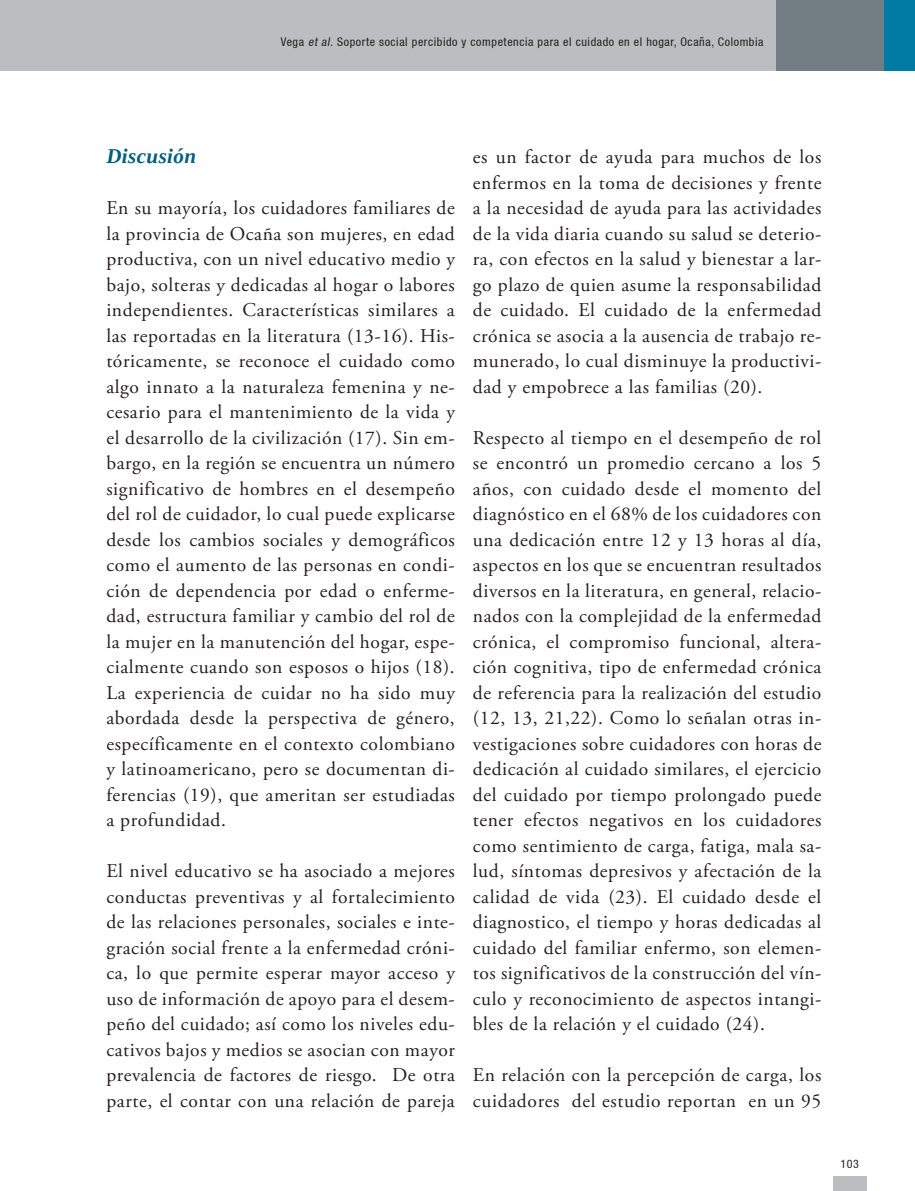
<style>
.page{position:relative;width:915px;height:1191px;background:#fff}
.page>*{position:absolute;margin:0;border:0;box-sizing:border-box;transform-origin:0 0}
.t1{font:italic 700 21px "Liberation Serif";letter-spacing:.02em;color:#005f80}
.t2{font:19.5px/25.5px "Adobe Garamond Pro";letter-spacing:.03em;color:#231f20;text-align:justify}
.t3{font:condensed 12px "Helvetica 57";letter-spacing:.05em;color:#231f20}
.s1{font-style:italic}
</style>
<div class="page">
<div style="left:832px;top:1175px;width:34px;height:16px;background:#bcbdc0"></div>
<div style="left:0;top:0;width:914px;height:71px;background:#bcbdc0"></div>
<div style="left:776px;top:0;width:138px;height:71px;background:#717d83"></div>
<div style="left:884px;top:0;width:30px;height:71px;background:#007ca4"></div>
<p class="t3" style="left:280px;top:35px;width:484px">Vega <span class="s1">et al.</span> Soporte social percibido y competencia para el cuidado en el hogar, Ocaña, Colombia</p>
<p class="t1" style="left:106px;top:142px;width:91px">Discusión</p>
<p class="t2" style="left:106px;top:196px;width:350px">En su mayoría, los cuidadores familiares de la provincia de Ocaña son mujeres, en edad productiva, con un nivel educativo medio y bajo, solteras y dedicadas al hogar o labores independientes. Características similares a las reportadas en la literatura (13-16). His&shy;tóricamente, se reconoce el cuidado como algo innato a la naturaleza femenina y ne&shy;cesario para el mantenimiento de la vida y el desarrollo de la civilización (17). Sin em&shy;bargo, en la región se encuentra un número significativo de hombres en el desempeño del rol de cuidador, lo cual puede explicarse desde los cambios sociales y demográficos como el aumento de las personas en condi&shy;ción de dependencia por edad o enferme&shy;dad, estructura familiar y cambio del rol de la mujer en la manutención del hogar, espe&shy;cialmente cuando son esposos o hijos (18).<br>La experiencia de cuidar no ha sido muy abordada desde la perspectiva de género, específicamente en el contexto colombiano y latinoamericano, pero se documentan di&shy;ferencias (19), que ameritan ser estudiadas a profundidad.</p>
<p class="t2" style="left:106px;top:859px;width:350px">El nivel educativo se ha asociado a mejores conductas preventivas y al fortalecimiento de las relaciones personales, sociales e inte&shy;gración social frente a la enfermedad cróni&shy;ca, lo que permite esperar mayor acceso y uso de información de apoyo para el desem&shy;peño del cuidado; así como los niveles edu&shy;cativos bajos y medios se asocian con mayor prevalencia de factores de riesgo. De otra parte, el contar con una relación de pareja</p>
<p class="t2" style="left:472px;top:145px;width:350px">es un factor de ayuda para muchos de los enfermos en la toma de decisiones y frente a la necesidad de ayuda para las actividades de la vida diaria cuando su salud se deterio&shy;ra, con efectos en la salud y bienestar a lar&shy;go plazo de quien asume la responsabilidad de cuidado. El cuidado de la enfermedad crónica se asocia a la ausencia de trabajo re&shy;munerado, lo cual disminuye la productivi&shy;dad y empobrece a las familias (20).</p>
<p class="t2" style="left:472px;top:425px;width:350px">Respecto al tiempo en el desempeño de rol se encontró un promedio cercano a los 5 años, con cuidado desde el momento del diagnóstico en el 68% de los cuidadores con una dedicación entre 12 y 13 horas al día, aspectos en los que se encuentran resultados diversos en la literatura, en general, relacio&shy;nados con la complejidad de la enfermedad crónica, el compromiso funcional, altera&shy;ción cognitiva, tipo de enfermedad crónica de referencia para la realización del estudio (12, 13, 21,22). Como lo señalan otras in&shy;vestigaciones sobre cuidadores con horas de dedicación al cuidado similares, el ejercicio del cuidado por tiempo prolongado puede tener efectos negativos en los cuidadores como sentimiento de carga, fatiga, mala sa&shy;lud, síntomas depresivos y afectación de la calidad de vida (23). El cuidado desde el diagnostico, el tiempo y horas dedicadas al cuidado del familiar enfermo, son elemen&shy;tos significativos de la construcción del vín&shy;culo y reconocimiento de aspectos intangi&shy;bles de la relación y el cuidado (24).</p>
<p class="t2" style="left:472px;top:1063px;width:350px">En relación con la percepción de carga, los cuidadores del estudio reportan en un 95</p>
<p class="t3" style="left:840px;top:1156px;width:20px">103</p>
</div>
